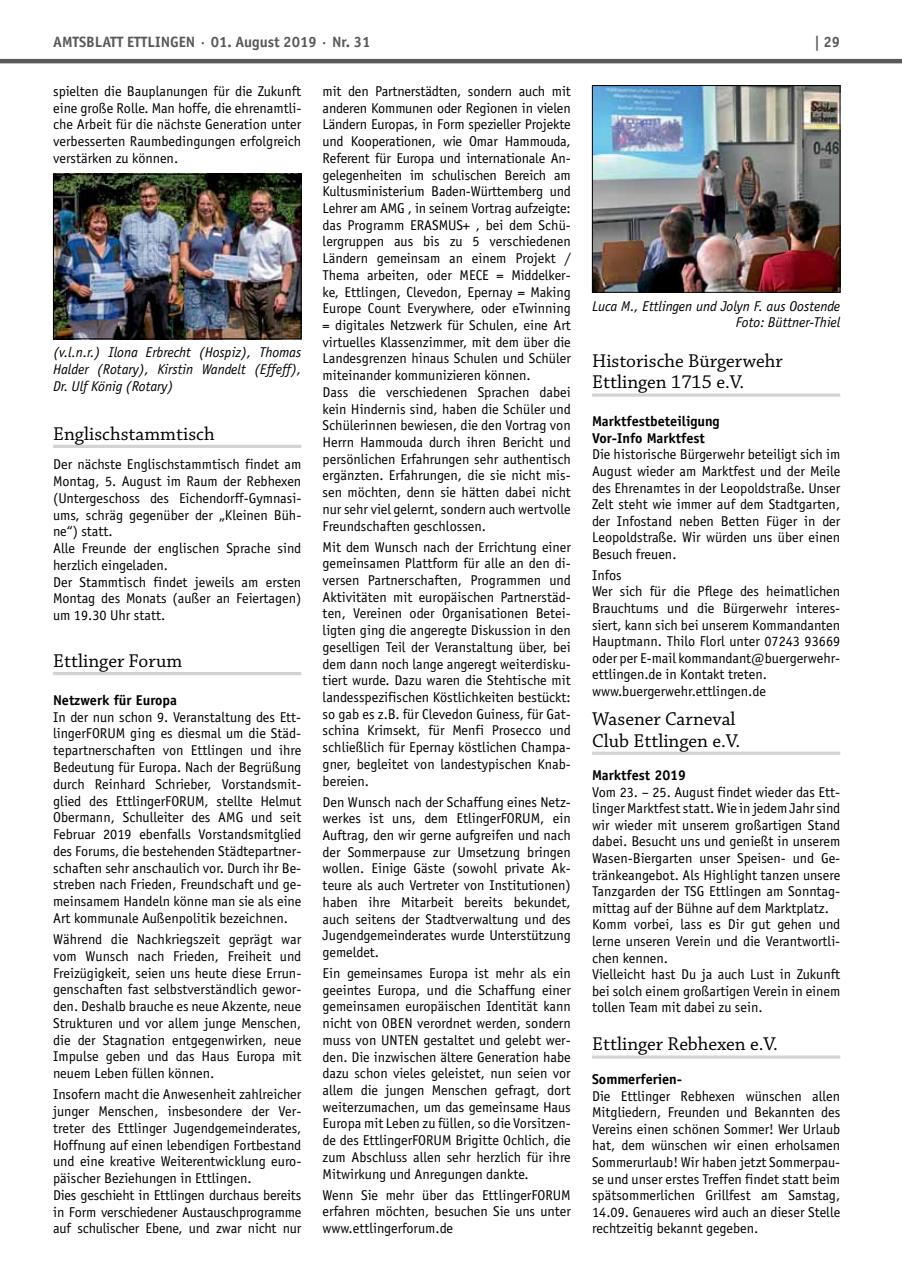
<style>
.page{position:relative;width:902px;height:1280px;background:#fff}
.page>*{position:absolute;margin:0;border:0;box-sizing:border-box;transform-origin:0 0}
.t1{font:19.5px/21.1px "Chaparral Pro";color:#000}
.t2{font:700 15px "Officina Sans";color:#58595b}
.t3{font:14.25px/16.6px "Officina Sans";color:#000;text-align:justify}
.t4{font:italic 14.25px/16.8px "Officina Sans";color:#000;text-align:justify}
.t5{font:700 14.25px/16.6px "Officina Sans";color:#000}
</style>
<div class="page">
<hr style="left:0;top:59px;width:901px;height:4px;background:#58595b">
<hr style="left:53px;top:445px;width:248px;height:3px;background:#d1d3d4">
<hr style="left:53px;top:672px;width:248px;height:3px;background:#d1d3d4">
<img style="left:55px;top:176px;width:244px;height:161px">
<div style="left:53px;top:174px;width:248px;height:165px;border:1px solid #000"></div>
<svg style="left:592px;top:393px;width:248px;height:4px"></svg>
<hr style="left:592px;top:752px;width:248px;height:3px;background:#d1d3d4">
<hr style="left:592px;top:1055px;width:248px;height:4px;background:#dbdcdd">
<img style="left:594px;top:87px;width:244px;height:204px">
<div style="left:592px;top:85px;width:248px;height:208px;border:1px solid #000"></div>
<p class="t2" style="left:53px;top:32px;width:319px">Amtsblatt Ettlingen · 01. August 2019 · N r. 31</p>
<p class="t2" style="left:814px;top:32px;width:28px">| 29</p>
<p class="t3" style="left:53px;top:83px;width:250px">spielten die Bauplanungen für die Zukunft eine große Rolle. Man hoffe, die ehrenamtli&shy;che Arbeit für die nächste Generation unter verbesserten Raumbedingungen erfolgreich verstärken zu können.</p>
<p class="t3" style="left:322px;top:83px;width:250px;text-align:left">mit den Partnerstädten, sondern auch mit anderen Kommunen oder Regionen in vielen Ländern Europas, in Form spezieller Projekte und Kooperationen, wie Omar Hammouda, Referent für Europa und internationale An&shy;gelegenheiten im schulischen Bereich am Kultusministerium Baden-Württemberg und Lehrer am AMG , in seinem Vortrag aufzeigte: das Programm ERASMUS+ , bei dem Schü&shy;lergruppen aus bis zu 5 verschiedenen Ländern gemeinsam an einem Projekt / Thema arbeiten, oder MECE = Middelker&shy;ke, Ettlingen, Clevedon, Epernay = Making Europe Count Everywhere, oder eTwinning = digitales Netzwerk für Schulen, eine Art virtuelles Klassenzimmer, mit dem über die Landesgrenzen hinaus Schulen und Schüler miteinander kommunizieren können.<br>Dass die verschiedenen Sprachen dabei kein Hindernis sind, haben die Schüler und Schülerinnen bewiesen, die den Vortrag von Herrn Hammouda durch ihren Bericht und persönlichen Erfahrungen sehr authentisch ergänzten. Erfahrungen, die sie nicht mis&shy;sen möchten, denn sie hätten dabei nicht nur sehr viel gelernt, sondern auch wertvolle Freundschaften geschlossen.</p>
<p class="t3" style="left:322px;top:538px;width:250px">Mit dem Wunsch nach der Errichtung einer gemeinsamen Plattform für alle an den di&shy;versen Partnerschaften, Programmen und Aktivitäten mit europäischen Partnerstäd&shy;ten, Vereinen oder Organisationen Betei&shy;ligten ging die angeregte Diskussion in den geselligen Teil der Veranstaltung über, bei dem dann noch lange angeregt weiterdisku&shy;tiert wurde. Dazu waren die Stehtische mit landesspezifischen Köstlichkeiten bestückt: so gab es z.B. für Clevedon Guiness, für Gat&shy;schina Krimsekt, für Menfi Prosecco und schließlich für Epernay köstlichen Champa&shy;gner, begleitet von landestypischen Knab&shy;bereien.</p>
<p class="t3" style="left:322px;top:793px;width:250px">Den Wunsch nach der Schaffung eines Netz&shy;werkes ist uns, dem EtlingerFORUM, ein Auftrag, den wir gerne aufgreifen und nach der Sommerpause zur Umsetzung bringen wollen. Einige Gäste (sowohl private Ak&shy;teure als auch Vertreter von Institutionen) haben ihre Mitarbeit bereits bekundet, auch seitens der Stadtverwaltung und des Jugendgemeinderates wurde Unterstützung gemeldet.</p>
<p class="t3" style="left:322px;top:965px;width:250px">Ein gemeinsames Europa ist mehr als ein geeintes Europa, und die Schaffung einer gemeinsamen europäischen Identität kann nicht von OBEN verordnet werden, sondern muss von UNTEN gestaltet und gelebt wer&shy;den. Die inzwischen ältere Generation habe dazu schon vieles geleistet, nun seien vor allem die jungen Menschen gefragt, dort weiterzumachen, um das gemeinsame Haus Europa mit Leben zu füllen, so die Vorsitzen&shy;de des EttlingerFORUM Brigitte Ochlich, die zum Abschluss allen sehr herzlich für ihre Mitwirkung und Anregungen dankte.</p>
<p class="t3" style="left:322px;top:1186px;width:250px">Wenn Sie mehr über das EttlingerFORUM erfahren möchten, besuchen Sie uns unter www.ettlingerforum.de</p>
<p class="t4" style="left:592px;top:297px;width:250px;text-align:right">Luca M., Ettlingen und Jolyn F. aus Oostende<br>Foto: Büttner-Thiel</p>
<h1 class="t1" style="left:592px;top:351px;width:192px">Historische Bürgerwehr<br>Ettlingen 1715 e.V.</h1>
<p class="t5" style="left:592px;top:413px;width:129px">Marktfestbeteiligung<br>Vor-Info Marktfest</p>
<p class="t3" style="left:592px;top:446px;width:250px">Die historische Bürgerwehr beteiligt sich im August wieder am Marktfest und der Meile des Ehrenamtes in der Leopoldstraße. Unser Zelt steht wie immer auf dem Stadtgarten, der Infostand neben Betten Füger in der Leopoldstraße. Wir würden uns über einen Besuch freuen.</p>
<p class="t3" style="left:592px;top:567px;width:250px;text-align:left">Infos<br>Wer sich für die Pflege des heimatlichen Brauchtums und die Bürgerwehr interes&shy;siert, kann sich bei unserem Kommandanten Hauptmann. Thilo Florl unter 07243 93669 oder per E-mail kommandant@buergerwehr&shy;ettlingen.de in Kontakt treten. www.buergerwehr.ettlingen.de</p>
<h1 class="t1" style="left:592px;top:709px;width:150px">Wasener Carneval<br>Club Ettlingen e.V.</h1>
<p class="t5" style="left:592px;top:767px;width:95px">Marktfest 2019</p>
<p class="t3" style="left:592px;top:783px;width:250px;text-align:left">Vom 23. – 25. August findet wieder das Ett&shy;linger Marktfest statt. Wie in jedem Jahr sind wir wieder mit unserem großartigen Stand dabei. Besucht uns und genießt in unserem Wasen-Biergarten unser Speisen- und Ge&shy;tränkeangebot. Als Highlight tanzen unsere Tanzgarden der TSG Ettlingen am Sonntag&shy;mittag auf der Bühne auf dem Marktplatz.<br>Komm vorbei, lass es Dir gut gehen und lerne unseren Verein und die Verantwortli&shy;chen kennen.<br>Vielleicht hast Du ja auch Lust in Zukunft bei solch einem großartigen Verein in einem tollen Team mit dabei zu sein.</p>
<h1 class="t1" style="left:592px;top:1034px;width:187px">Ettlinger Rebhexen e.V.</h1>
<p class="t5" style="left:592px;top:1071px;width:92px">Sommerferien-</p>
<p class="t3" style="left:592px;top:1087px;width:250px">Die Ettlinger Rebhexen wünschen allen Mitgliedern, Freunden und Bekannten des Vereins einen schönen Sommer! Wer Urlaub hat, dem wünschen wir einen erholsamen Sommerurlaub! Wir haben jetzt Sommerpau&shy;se und unser erstes Treffen findet statt beim spätsommerlichen Grillfest am Samstag, 14.09. Genaueres wird auch an dieser Stelle rechtzeitig bekannt gegeben.</p>
<p class="t4" style="left:53px;top:344px;width:250px">(v.l.n.r.) Ilona Erbrecht (Hospiz), Thomas Halder (Rotary), Kirstin Wandelt (Effeff), Dr. Ulf König (Rotary)</p>
<h1 class="t1" style="left:53px;top:424px;width:163px">Englischstammtisch</h1>
<p class="t3" style="left:53px;top:456px;width:250px;text-align:left">Der nächste Englischstammtisch findet am Montag, 5. August im Raum der Rebhexen (Untergeschoss des Eichendorff-Gymnasi&shy;ums, schräg gegenüber der „Kleinen Büh&shy;ne“) statt.<br>Alle Freunde der englischen Sprache sind herzlich eingeladen.<br>Der Stammtisch findet jeweils am ersten Montag des Monats (außer an Feiertagen) um 19.30 Uhr statt.</p>
<h1 class="t1" style="left:53px;top:651px;width:131px">Ettlinger Forum</h1>
<p class="t5" style="left:53px;top:692px;width:125px">Netzwerk für Europa</p>
<p class="t3" style="left:53px;top:708px;width:250px">In der nun schon 9. Veranstaltung des Ett&shy;lingerFORUM ging es diesmal um die Städ&shy;tepartnerschaften von Ettlingen und ihre Bedeutung für Europa. Nach der Begrüßung durch Reinhard Schrieber, Vorstandsmit&shy;glied des EttlingerFORUM, stellte Helmut Obermann, Schulleiter des AMG und seit Februar 2019 ebenfalls Vorstandsmitglied des Forums, die bestehenden Städtepartner&shy;schaften sehr anschaulich vor. Durch ihr Be&shy;streben nach Frieden, Freundschaft und ge&shy;meinsamem Handeln könne man sie als eine Art kommunale Außenpolitik bezeichnen.</p>
<p class="t3" style="left:53px;top:931px;width:250px">Während die Nachkriegszeit geprägt war vom Wunsch nach Frieden, Freiheit und Freizügigkeit, seien uns heute diese Errun&shy;genschaften fast selbstverständlich gewor&shy;den. Deshalb brauche es neue Akzente, neue Strukturen und vor allem junge Menschen, die der Stagnation entgegenwirken, neue Impulse geben und das Haus Europa mit neuem Leben füllen können.</p>
<p class="t3" style="left:53px;top:1086px;width:250px;text-align:left">Insofern macht die Anwesenheit zahlreicher junger Menschen, insbesondere der Ver&shy;treter des Ettlinger Jugendgemeinderates, Hoffnung auf einen lebendigen Fortbestand und eine kreative Weiterentwicklung euro&shy;päischer Beziehungen in Ettlingen.<br>Dies geschieht in Ettlingen durchaus bereits in Form verschiedener Austauschprogramme auf schulischer Ebene, und zwar nicht nur</p>
</div>
